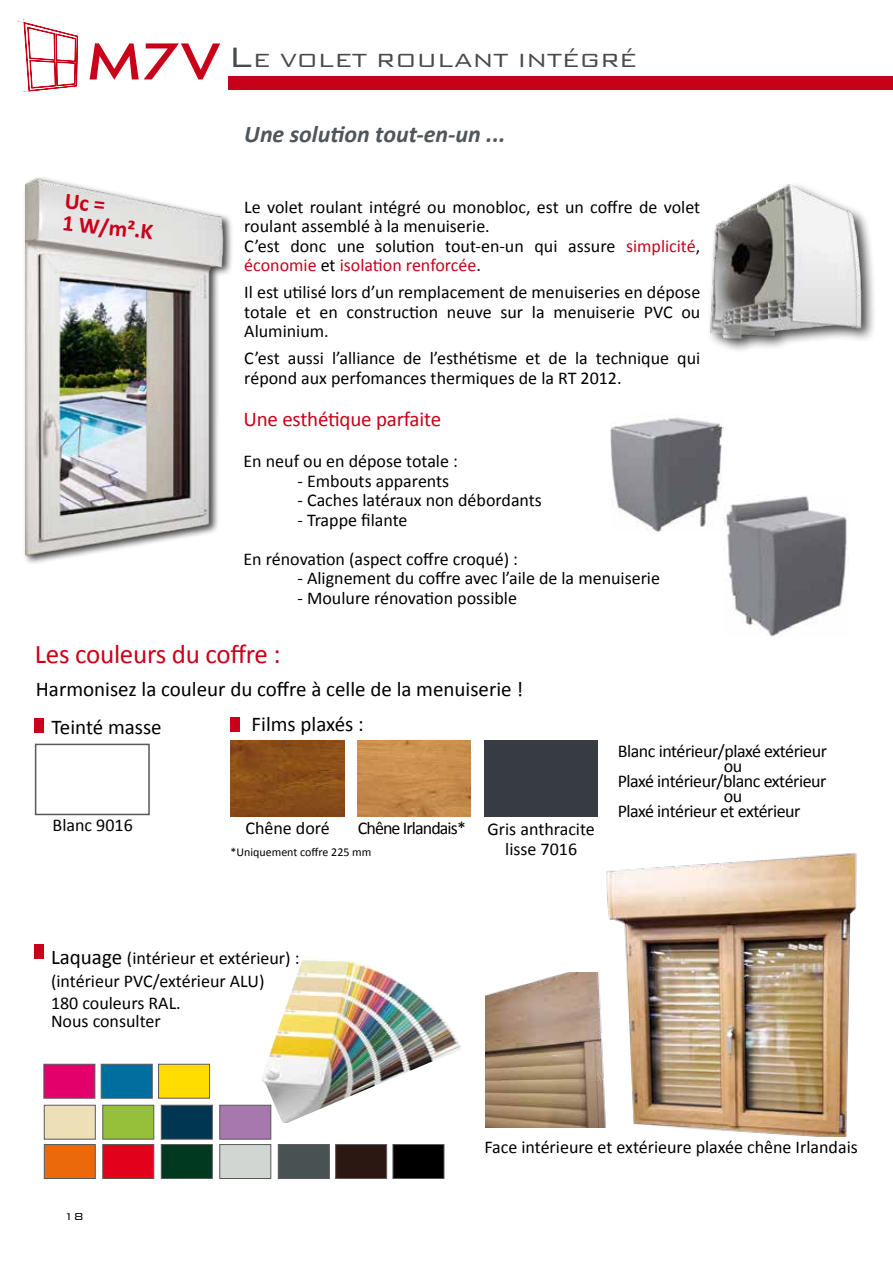
<style>
.page{position:relative;width:893px;height:1263px;background:#fff}
.page>*{position:absolute;margin:0;border:0;box-sizing:border-box;transform-origin:0 0}
.t1{font:27px "Calibri";letter-spacing:-.01em;color:#c90019}
.t2{font:300 25.5px "Bank Gothic BT";letter-spacing:-.01em;color:#484a4d}
.t3{font:italic 700 24px "Calibri";color:#505559}
.t4{font:700 22.95px/21.6px "Calibri";color:#c90019}
.t5{font:21px "Calibri";color:#000}
.t6{font:21px "Calibri";letter-spacing:-.01em;color:#c90019}
.t7{font:18px/19.5px "Calibri";color:#000}
.t8{font:18px "Calibri";letter-spacing:-.025em;color:#000}
.t9{font:300 13.5px "Bank Gothic BT";color:#000}
.t10{font:12px "Calibri";color:#000}
.s1{font-size:37.5px}
.s2{color:#c90019}
.s3{font-size:21px}
</style>
<div class="page">
<img style="left:610px;top:417px;width:114px;height:115px">
<img style="left:724px;top:495px;width:123px;height:141px">
<div style="left:707px;top:181px;width:170px;height:173px;background:#000;opacity:.75"></div>
<img style="left:707px;top:181px;width:165px;height:163px">
<div style="left:22px;top:175px;width:212px;height:390px;background:#000;opacity:.75"></div>
<img style="left:26px;top:175px;width:200px;height:390px">
<div style="left:35px;top:744px;width:115px;height:71px;border:2px solid #58585a"></div>
<div style="left:44px;top:1105px;width:52px;height:34px;background:#ede0b6;border:1px solid #58585a"></div>
<div style="left:44px;top:1144px;width:52px;height:35px;background:#eb690b;border:1px solid #58585a"></div>
<div style="left:102px;top:1105px;width:52px;height:34px;background:#96c03a;border:1px solid #58585a"></div>
<div style="left:102px;top:1144px;width:52px;height:35px;background:#e2001a;border:1px solid #58585a"></div>
<div style="left:161px;top:1105px;width:52px;height:34px;background:#003652;border:1px solid #58585a"></div>
<div style="left:161px;top:1144px;width:52px;height:35px;background:#003920;border:1px solid #58585a"></div>
<div style="left:219px;top:1105px;width:52px;height:34px;background:#a778ae;border:1px solid #58585a"></div>
<div style="left:219px;top:1144px;width:52px;height:35px;background:#d1d6d3;border:1px solid #58585a"></div>
<div style="left:44px;top:1064px;width:51px;height:34px;background:#e3006a;border:1px solid #58585a"></div>
<div style="left:278px;top:1144px;width:52px;height:35px;background:#485253;border:1px solid #58585a"></div>
<div style="left:101px;top:1064px;width:52px;height:34px;background:#006f9f;border:1px solid #58585a"></div>
<div style="left:158px;top:1064px;width:52px;height:34px;background:#fd0;border:1px solid #58585a"></div>
<div style="left:335px;top:1144px;width:52px;height:35px;background:#2c1813;border:1px solid #58585a"></div>
<div style="left:393px;top:1144px;width:51px;height:35px;background:#000;border:1px solid #58585a"></div>
<img style="left:231px;top:740px;width:113px;height:77px">
<img style="left:357px;top:740px;width:114px;height:77px">
<div style="left:484px;top:740px;width:114px;height:77px;background:#373c42"></div>
<div style="left:35px;top:719px;width:9px;height:14px;background:#c90019"></div>
<div style="left:35px;top:944px;width:9px;height:15px;background:#c90019"></div>
<div style="left:231px;top:717px;width:9px;height:15px;background:#c90019"></div>
<img style="left:261px;top:959px;width:200px;height:164px">
<div style="left:229px;top:76px;width:664px;height:14px;background:#c90019"></div>
<svg style="left:17px;top:18px;width:63px;height:75px"></svg>
<svg style="left:90px;top:43px;width:130px;height:37px"></svg>
<img style="left:603px;top:853px;width:254px;height:284px">
<img style="left:486px;top:972px;width:124px;height:155px">
<h2 class="t2" style="left:229px;top:46px;width:410px"><span class="s1">L</span>E VOLET ROULANT INTÉGRÉ</h2>
<p class="t4" style="left:66px;top:190px;width:92px;rotate:6deg">Uc =<br>1 W/m².K</p>
<h3 class="t3" style="left:244px;top:119px;width:263px">Une solution tout-en-un ...</h3>
<p class="t7" style="left:244px;top:197px;width:457px">Le volet roulant intégré ou monobloc, est un coffre de volet roulant assemblé à la menuiserie.<br>C’est donc une solution tout-en-un qui assure <span class="s2">simplicité</span>, <span class="s2">économie</span> et <span class="s2">isolation renforcée</span>.</p>
<p class="t7" style="left:244px;top:283px;width:457px;text-align:justify">Il est utilisé lors d’un remplacement de menuiseries en dépose totale et en construction neuve sur la menuiserie PVC ou Aluminium.</p>
<p class="t7" style="left:244px;top:349px;width:457px">C’est aussi l’alliance de l’esthétisme et de la technique qui répond aux perfomances thermiques de la RT 2012.</p>
<p class="t6" style="left:243px;top:406px;width:199px">Une esthétique parfaite</p>
<p class="t7" style="left:243px;top:452px;width:216px">En neuf ou en dépose totale :</p>
<p class="t7" style="left:297px;top:471px;width:153px">- Embouts apparents</p>
<p class="t7" style="left:297px;top:491px;width:246px">- Caches latéraux non débordants</p>
<p class="t7" style="left:243px;top:500px;width:276px;line-height:39px;text-indent:54px">- Trappe filante<br>En rénovation (aspect coffre croqué) :</p>
<p class="t7" style="left:297px;top:569px;width:364px">- Alignement du coffre avec l’aile de la menuiserie</p>
<p class="t7" style="left:297px;top:588px;width:221px">- Moulure rénovation possible</p>
<h1 class="t1" style="left:35px;top:637px;width:247px">Les couleurs du coffre :</h1>
<p class="t5" style="left:36px;top:676px;width:489px">Harmonisez la couleur du coffre à celle de la menuiserie !</p>
<p class="t5" style="left:52px;top:714px;width:112px">Teinté masse</p>
<p class="t5" style="left:252px;top:711px;width:114px">Films plaxés :</p>
<p class="t7" style="left:53px;top:815px;width:82px">Blanc 9016</p>
<p class="t7" style="left:245px;top:818px;width:86px">Chêne doré</p>
<p class="t10" style="left:230px;top:845px;width:142px">*Uniquement coffre 225 mm</p>
<p class="t7" style="left:505px;top:818px;width:91px;line-height:20.5px;text-indent:-147px">Chêne Irlandais* Gris anthracite lisse 7016</p>
<p class="t8" style="left:618px;top:740px;width:211px">Blanc intérieur/plaxé extérieur</p>
<p class="t7" style="left:724px;top:756px;width:20px">ou</p>
<p class="t8" style="left:618px;top:770px;width:210px">Plaxé intérieur/blanc extérieur</p>
<p class="t7" style="left:724px;top:786px;width:20px">ou</p>
<p class="t8" style="left:618px;top:800px;width:184px">Plaxé intérieur et extérieur</p>
<p class="t7" style="left:51px;top:947px;width:250px;line-height:22.5px"><span class="s3">Laquage</span> (intérieur et extérieur) : (intérieur PVC/extérieur ALU)<br>180 couleurs RAL.</p>
<p class="t7" style="left:51px;top:1011px;width:111px">Nous consulter</p>
<p class="t9" style="left:64px;top:1209px;width:22px">18</p>
<p class="t7" style="left:484px;top:1137px;width:375px">Face intérieure et extérieure plaxée chêne Irlandais</p>
</div>
